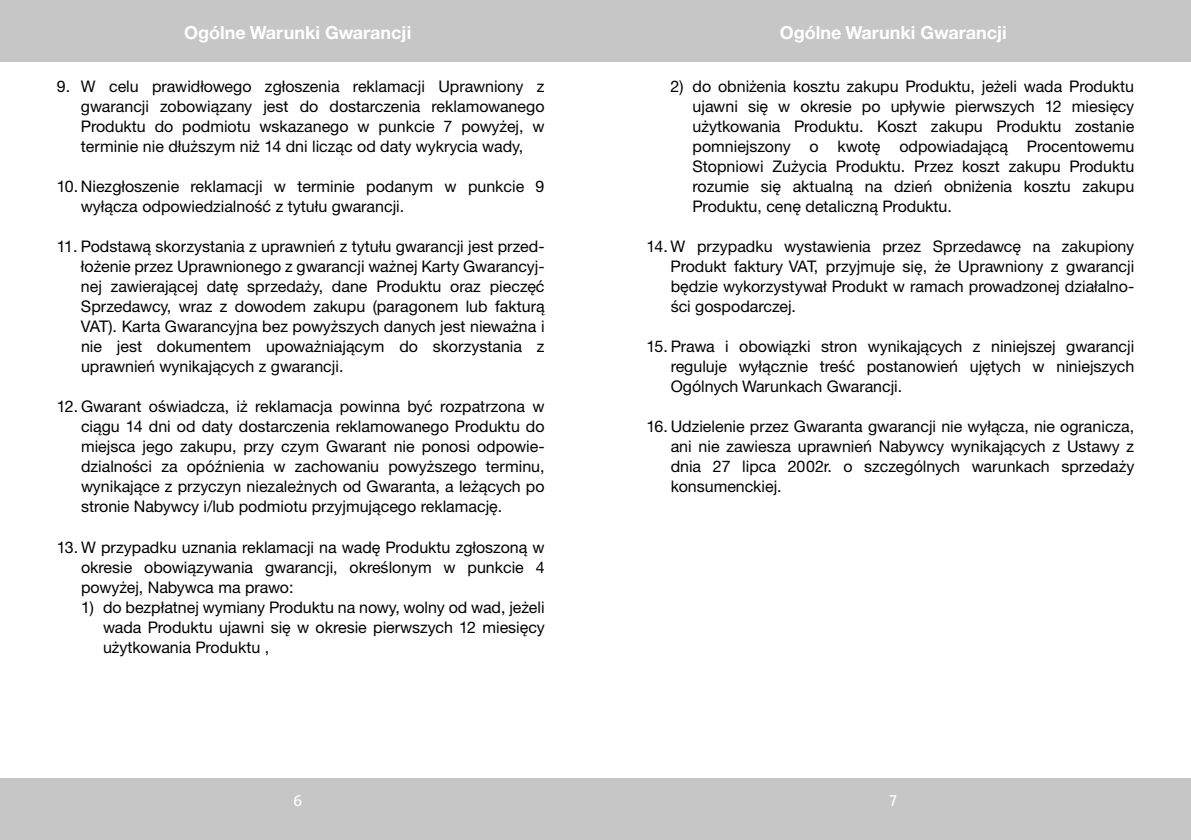
<style>
.page{position:relative;width:1191px;height:840px;background:#fff}
.page>*{position:absolute;margin:0;border:0;box-sizing:border-box;transform-origin:0 0}
.t1{font:700 18px "Helvetica Neue CE";color:#fff}
.t2{font:16px/20px "Helvetica Neue CE";color:#000;text-align:justify}
.t3{font:16px "The Sans Caps";color:#fff}
</style>
<div class="page">
<div style="left:0;top:777px;width:595px;height:62px;background:#c6c6c6"></div>
<div style="left:0;top:0;width:595px;height:62px;background:#c6c6c6"></div>
<div style="left:595px;top:777px;width:596px;height:62px;background:#c6c6c6"></div>
<div style="left:595px;top:0;width:596px;height:62px;background:#c6c6c6"></div>
<p class="t1" style="left:184px;top:22px;width:229px">Ogólne Warunki Gwarancji</p>
<p class="t2" style="left:81px;top:76px;width:465px;text-indent:-24px">9. W celu prawidłowego zgłoszenia reklamacji Uprawniony z gwarancji zobowiązany jest do dostarczenia reklamowanego Produktu do podmiotu wskazanego w punkcie 7 powyżej, w terminie nie dłuższym niż 14 dni licząc od daty wykrycia wady,</p>
<p class="t2" style="left:81px;top:176px;width:465px;text-indent:-24px">10. Niezgłoszenie reklamacji w terminie podanym w punkcie 9 wyłącza odpowiedzialność z tytułu gwarancji.</p>
<p class="t2" style="left:81px;top:236px;width:465px;text-indent:-24px">11. Podstawą skorzystania z uprawnień z tytułu gwarancji jest przed&shy;łożenie przez Uprawnionego z gwarancji ważnej Karty Gwarancyj&shy;nej zawierającej datę sprzedaży, dane Produktu oraz pieczęć Sprzedawcy, wraz z dowodem zakupu (paragonem lub fakturą VAT). Karta Gwarancyjna bez powyższych danych jest nieważna i nie jest dokumentem upoważniającym do skorzystania z uprawnień wynikających z gwarancji.</p>
<p class="t2" style="left:81px;top:396px;width:465px;text-indent:-24px">12. Gwarant oświadcza, iż reklamacja powinna być rozpatrzona w ciągu 14 dni od daty dostarczenia reklamowanego Produktu do miejsca jego zakupu, przy czym Gwarant nie ponosi odpowie&shy;dzialności za opóźnienia w zachowaniu powyższego terminu, wynikające z przyczyn niezależnych od Gwaranta, a leżących po stronie Nabywcy i/lub podmiotu przyjmującego reklamację.</p>
<p class="t2" style="left:81px;top:536px;width:465px;text-indent:-24px">13. W przypadku uznania reklamacji na wadę Produktu zgłoszoną w okresie obowiązywania gwarancji, określonym w punkcie 4 powyżej, Nabywca ma prawo:</p>
<p class="t2" style="left:103px;top:596px;width:443px;text-indent:-22px">1) do bezpłatnej wymiany Produktu na nowy, wolny od wad, jeżeli wada Produktu ujawni się w okresie pierwszych 12 miesięcy użytkowania Produktu ,</p>
<p class="t3" style="left:293px;top:787px;width:11px">6</p>
<p class="t1" style="left:779px;top:22px;width:229px">Ogólne Warunki Gwarancji</p>
<p class="t2" style="left:692px;top:76px;width:443px;text-indent:-22px">2) do obniżenia kosztu zakupu Produktu, jeżeli wada Produktu ujawni się w okresie po upływie pierwszych 12 miesięcy użytkowania Produktu. Koszt zakupu Produktu zostanie pomniejszony o kwotę odpowiadającą Procentowemu Stopniowi Zużycia Produktu. Przez koszt zakupu Produktu rozumie się aktualną na dzień obniżenia kosztu zakupu Produktu, cenę detaliczną Produktu.</p>
<p class="t2" style="left:670px;top:236px;width:465px;text-indent:-24px">14. W przypadku wystawienia przez Sprzedawcę na zakupiony Produkt faktury VAT, przyjmuje się, że Uprawniony z gwarancji będzie wykorzystywał Produkt w ramach prowadzonej działalno&shy;ści gospodarczej.</p>
<p class="t2" style="left:670px;top:336px;width:465px;text-indent:-24px">15. Prawa i obowiązki stron wynikających z niniejszej gwarancji reguluje wyłącznie treść postanowień ujętych w niniejszych Ogólnych Warunkach Gwarancji.</p>
<p class="t2" style="left:670px;top:416px;width:465px;text-indent:-24px">16. Udzielenie przez Gwaranta gwarancji nie wyłącza, nie ogranicza, ani nie zawiesza uprawnień Nabywcy wynikających z Ustawy z dnia 27 lipca 2002r. o szczególnych warunkach sprzedaży konsumenckiej.</p>
<p class="t3" style="left:889px;top:787px;width:9px">7</p>
</div>
